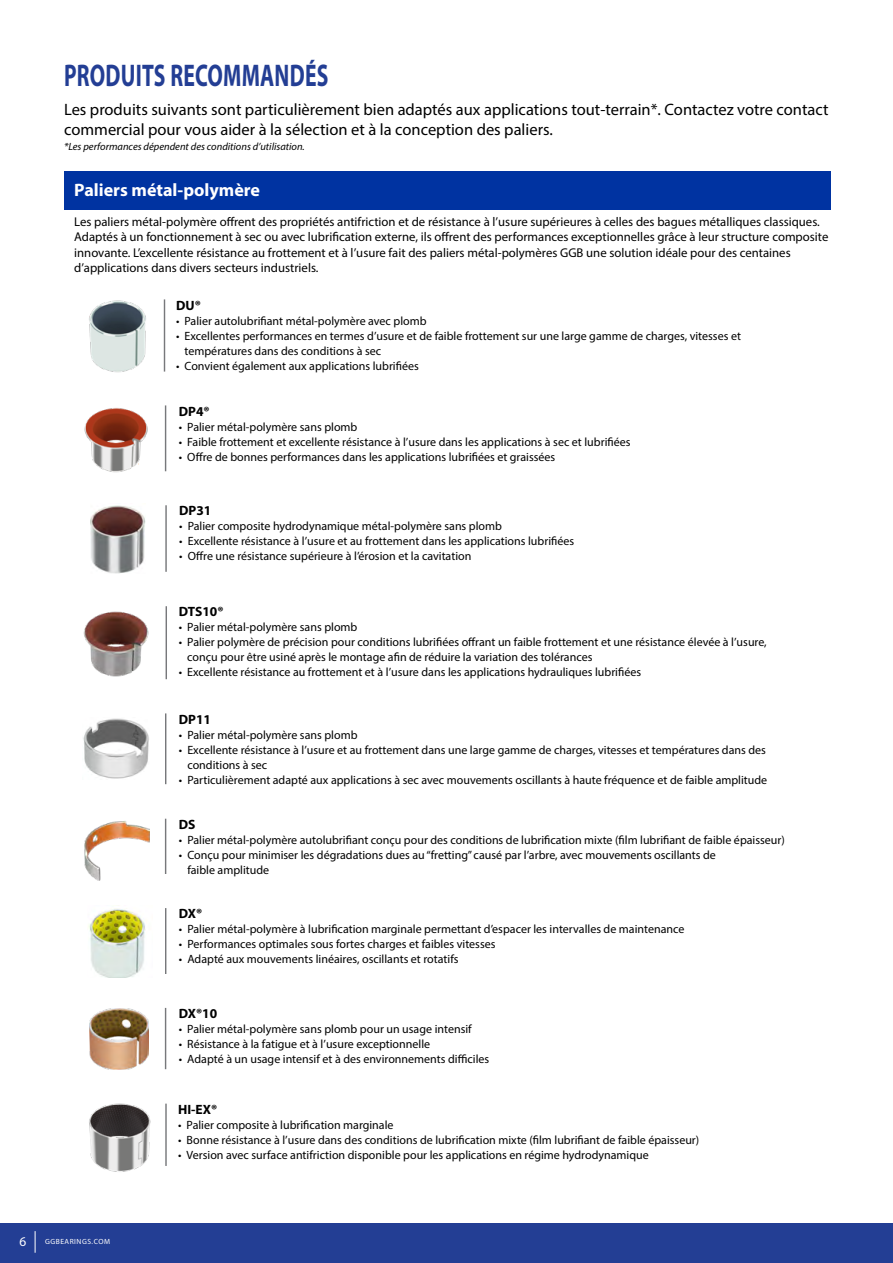
<style>
.page{position:relative;width:893px;height:1263px;background:#fff}
.page>*{position:absolute;margin:0;border:0;box-sizing:border-box;transform-origin:0 0}
.t1{font:700 31.5px "Myriad Pro";letter-spacing:.01em;color:#233e94;scale:.69 1}
.t2{font:700 18px "Myriad Pro";color:#fff}
.t3{font:16.5px/19.8px "Myriad Pro";color:#000}
.t4{font:700 13.5px "Myriad Pro";color:#000}
.t5{font:13.35px "Myriad Pro";color:#fff}
.t6{font:12.75px/15.3px "Myriad Pro";color:#000}
.t7{font:12px/15px "Myriad Pro";color:#000}
.t8{font:italic 10.5px "Myriad Pro";color:#000}
.t9{font:7.5px "Myriad Pro";letter-spacing:.07em;color:#fff}
</style>
<div class="page">
<div style="left:0;top:1223px;width:893px;height:40px;background:#233e94"></div>
<div style="left:64px;top:171px;width:766px;height:39px;background:#0033a1"></div>
<img style="left:84px;top:408px;width:64px;height:65px">
<img style="left:83px;top:611px;width:66px;height:66px">
<hr style="left:166px;top:606px;width:1px;height:73px;background:#77787b">
<hr style="left:165px;top:405px;width:1px;height:66px;background:#77787b">
<img style="left:89px;top:300px;width:57px;height:72px">
<hr style="left:164px;top:299px;width:1px;height:73px;background:#77787b">
<img style="left:90px;top:505px;width:55px;height:69px">
<hr style="left:165px;top:505px;width:2px;height:67px;background:#77787b">
<hr style="left:165px;top:713px;width:1px;height:71px;background:#77787b">
<hr style="left:165px;top:819px;width:1px;height:55px;background:#77787b">
<hr style="left:165px;top:908px;width:1px;height:66px;background:#77787b">
<img style="left:83px;top:718px;width:66px;height:61px">
<img style="left:85px;top:821px;width:64px;height:60px">
<img style="left:88px;top:908px;width:58px;height:70px">
<img style="left:89px;top:1103px;width:62px;height:69px">
<hr style="left:165px;top:1103px;width:2px;height:63px;background:#77787b">
<hr style="left:165px;top:1008px;width:1px;height:61px;background:#77787b">
<img style="left:90px;top:1008px;width:59px;height:61px">
<svg style="left:35px;top:1231px;width:1px;height:22px"></svg>
<h1 class="t1" style="left:64px;top:55px;width:385px">PRODUITS RECOMMANDÉS</h1>
<h3 class="t3" style="left:64px;top:99px;width:766px">Les produits suivants sont particulièrement bien adaptés aux applications tout-terrain*. Contactez votre contact commercial pour vous aider à la sélection et à la conception des paliers.</h3>
<p class="t8" style="left:64px;top:140px;width:242px">*Les performances dépendent des conditions d’utilisation.</p>
<h2 class="t2" style="left:74px;top:178px;width:187px">Paliers métal-polymère</h2>
<p class="t6" style="left:74px;top:214px;width:756px">Les paliers métal-polymère offrent des propriétés antifriction et de résistance à l’usure supérieures à celles des bagues métalliques classiques.<br>Adaptés à un fonctionnement à sec ou avec lubrification externe, ils offrent des performances exceptionnelles grâce à leur structure composite innovante. L’excellente résistance au frottement et à l’usure fait des paliers métal-polymères GGB une solution idéale pour des centaines d’applications dans divers secteurs industriels.</p>
<p class="t4" style="left:176px;top:296px;width:26px">DU®</p>
<p class="t7" style="left:176px;top:313px;width:252px">• Palier autolubrifiant métal-polymère avec plomb</p>
<p class="t7" style="left:185px;top:328px;width:558px;text-indent:-9px">• Excellentes performances en termes d’usure et de faible frottement sur une large gamme de charges, vitesses et températures dans des conditions à sec</p>
<p class="t7" style="left:176px;top:358px;width:244px">• Convient également aux applications lubrifiées</p>
<p class="t4" style="left:179px;top:402px;width:32px">DP4®</p>
<p class="t7" style="left:179px;top:419px;width:180px">• Palier métal-polymère sans plomb</p>
<p class="t7" style="left:179px;top:434px;width:453px">• Faible frottement et excellente résistance à l’usure dans les applications à sec et lubrifiées</p>
<p class="t7" style="left:179px;top:449px;width:378px">• Offre de bonnes performances dans les applications lubrifiées et graissées</p>
<p class="t4" style="left:179px;top:502px;width:34px">DP31</p>
<p class="t7" style="left:179px;top:519px;width:324px">• Palier composite hydrodynamique métal-polymère sans plomb</p>
<p class="t7" style="left:179px;top:534px;width:396px">• Excellente résistance à l’usure et au frottement dans les applications lubrifiées</p>
<p class="t7" style="left:179px;top:549px;width:294px">• Offre une résistance supérieure à l’érosion et la cavitation</p>
<p class="t4" style="left:179px;top:603px;width:46px">DTS10®</p>
<p class="t7" style="left:179px;top:620px;width:180px">• Palier métal-polymère sans plomb</p>
<p class="t7" style="left:187px;top:635px;width:581px;text-indent:-9px">• Palier polymère de précision pour conditions lubrifiées offrant un faible frottement et une résistance élevée à l’usure, conçu pour être usiné après le montage afin de réduire la variation des tolérances</p>
<p class="t7" style="left:179px;top:665px;width:464px">• Excellente résistance au frottement et à l’usure dans les applications hydrauliques lubrifiées</p>
<p class="t4" style="left:179px;top:710px;width:34px">DP11</p>
<p class="t7" style="left:179px;top:727px;width:180px">• Palier métal-polymère sans plomb</p>
<p class="t7" style="left:187px;top:742px;width:580px;text-indent:-9px">• Excellente résistance à l’usure et au frottement dans une large gamme de charges, vitesses et températures dans des conditions à sec</p>
<p class="t7" style="left:179px;top:772px;width:590px">• Particulièrement adapté aux applications à sec avec mouvements oscillants à haute fréquence et de faible amplitude</p>
<p class="t4" style="left:179px;top:815px;width:18px">DS</p>
<p class="t7" style="left:179px;top:832px;width:608px">• Palier métal-polymère autolubrifiant conçu pour des conditions de lubrification mixte (film lubrifiant de faible épaisseur)</p>
<p class="t7" style="left:187px;top:847px;width:530px;text-indent:-9px">• Conçu pour minimiser les dégradations dues au “fretting” causé par l’arbre, avec mouvements oscillants de faible amplitude</p>
<p class="t4" style="left:179px;top:905px;width:25px">DX®</p>
<p class="t7" style="left:179px;top:921px;width:507px">• Palier métal-polymère à lubrification marginale permettant d’espacer les intervalles de maintenance</p>
<p class="t7" style="left:179px;top:936px;width:318px">• Performances optimales sous fortes charges et faibles vitesses</p>
<p class="t7" style="left:179px;top:951px;width:281px">• Adapté aux mouvements linéaires, oscillants et rotatifs</p>
<p class="t4" style="left:179px;top:1005px;width:40px">DX®10</p>
<p class="t7" style="left:179px;top:1021px;width:294px">• Palier métal-polymère sans plomb pour un usage intensif</p>
<p class="t7" style="left:179px;top:1036px;width:253px">• Résistance à la fatigue et à l’usure exceptionnelle</p>
<p class="t7" style="left:179px;top:1051px;width:312px">• Adapté à un usage intensif et à des environnements difficiles</p>
<p class="t5" style="left:20px;top:1233px;width:8px">6</p>
<p class="t9" style="left:45px;top:1236px;width:67px">GGBEARINGS.COM</p>
<p class="t4" style="left:178px;top:1100px;width:41px">HI-EX®</p>
<p class="t7" style="left:178px;top:1117px;width:217px">• Palier composite à lubrification marginale</p>
<p class="t7" style="left:178px;top:1132px;width:523px">• Bonne résistance à l’usure dans des conditions de lubrification mixte (film lubrifiant de faible épaisseur)</p>
<p class="t7" style="left:178px;top:1147px;width:472px">• Version avec surface antifriction disponible pour les applications en régime hydrodynamique</p>
</div>
